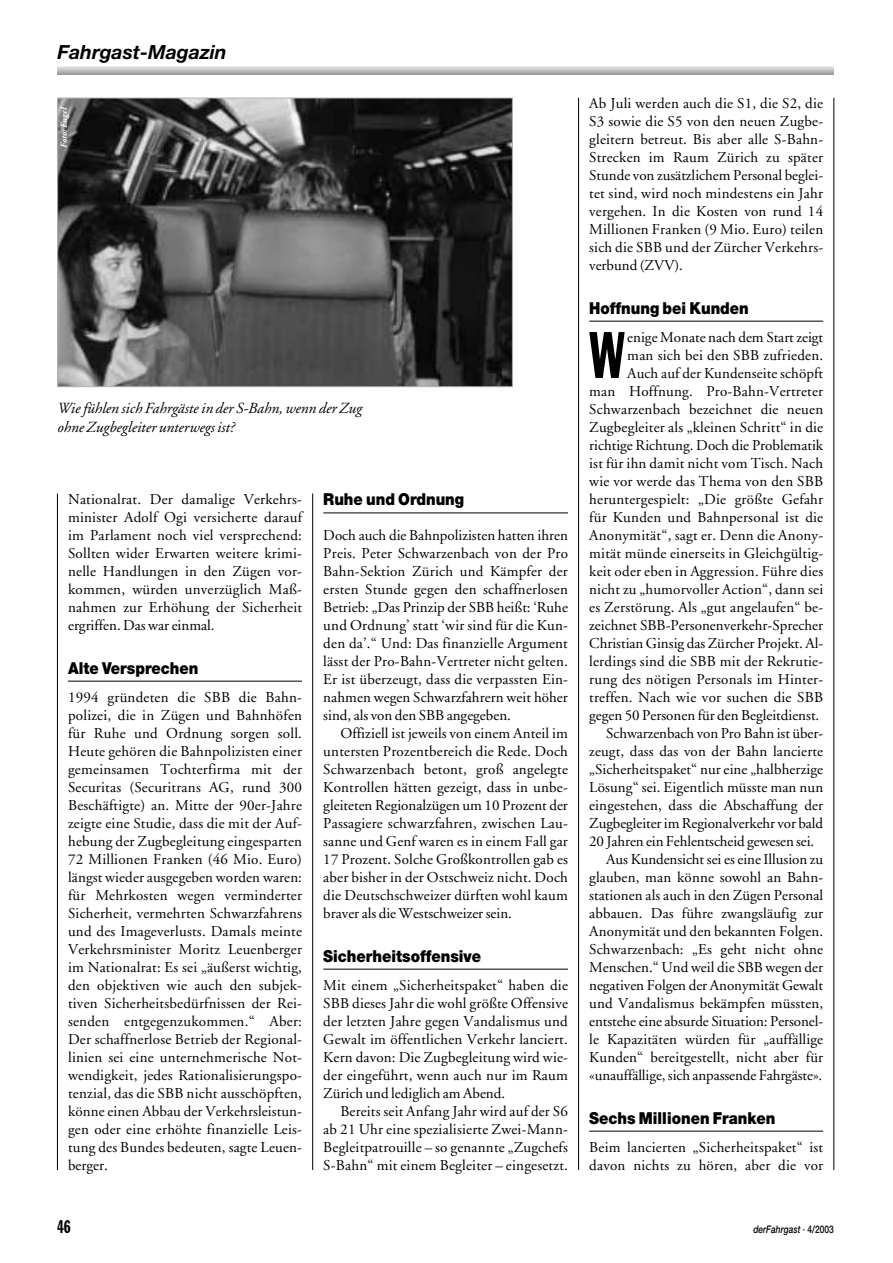
<style>
.page{position:relative;width:893px;height:1263px;background:#fff}
.page>*{position:absolute;margin:0;border:0;box-sizing:border-box;transform-origin:0 0}
.t1{font:64.5px "Franklin Gothic Extra Cond";color:#000}
.t2{font:italic 700 19.5px "Helvetica Neue";color:#000}
.t3{font:18px "Franklin Gothic Extra Cond";color:#000}
.t4{font:900 16.5px "Helvetica Neue";color:#000;scale:.9 1}
.t5{font:italic 15.45px/18.6px "Adobe Garamond";color:#000}
.t6{font:15px/18px "Adobe Garamond";letter-spacing:.01em;color:#000;text-align:justify}
.t7{font:italic 500 10.5px "Helvetica Neue";color:#000;scale:.8 1}
.t8{font:italic 700 9px "Adobe Garamond";color:#fff}
.s1{font-style:normal}
</style>
<div class="page">
<hr style="left:68px;top:681px;width:234px;height:1px;background:#000">
<hr style="left:323px;top:513px;width:245px;height:1px;background:#000">
<hr style="left:323px;top:969px;width:245px;height:1px;background:#000">
<hr style="left:589px;top:321px;width:234px;height:1px;background:#000">
<hr style="left:589px;top:1131px;width:234px;height:1px;background:#000">
<hr style="left:57px;top:66px;width:776px;height:2px;background:#e2e2e2">
<hr style="left:57px;top:67px;width:776px;height:2px;background:#d7d7d7">
<hr style="left:57px;top:68px;width:776px;height:2px;background:#ccc">
<hr style="left:57px;top:69px;width:776px;height:2px;background:#c1c1c1">
<hr style="left:57px;top:70px;width:776px;height:2px;background:#b6b6b6">
<hr style="left:57px;top:71px;width:776px;height:2px;background:#aaa">
<hr style="left:57px;top:72px;width:776px;height:2px;background:#9f9f9f">
<hr style="left:57px;top:73px;width:776px;height:2px;background:#949494">
<hr style="left:57px;top:74px;width:776px;height:1px;background:#8f8f8f">
<hr style="left:57px;top:494px;width:1px;height:676px;background:#000">
<hr style="left:578px;top:98px;width:1px;height:1072px;background:#000">
<hr style="left:833px;top:98px;width:1px;height:1072px;background:#000">
<hr style="left:312px;top:494px;width:1px;height:676px;background:#000">
<img style="left:59px;top:100px;width:451px;height:285px">
<div style="left:57px;top:98px;width:455px;height:289px;border:1px solid #b3b3b3"></div>
<h2 class="t2" style="left:57px;top:45px;width:171px">Fahrgast-Magazin</h2>
<p class="t8" style="left:60px;top:148px;width:42px;rotate:-90deg">Foto: Engel</p>
<p class="t5" style="left:57px;top:400px;width:306px">Wie fühlen sich Fahrgäste in der S-Bahn, wenn der Zug ohne Zugbegleiter unterwegs ist?</p>
<p class="t6" style="left:68px;top:492px;width:235px">Nationalrat. Der damalige Verkehrs&shy;minister Adolf Ogi versicherte darauf im Parlament noch viel versprechend:<br>Sollten wider Erwarten weitere krimi&shy;nelle Handlungen in den Zügen vor&shy;kommen, würden unverzüglich Maß&shy;nahmen zur Erhöhung der Sicherheit ergriffen. Das war einmal.</p>
<p class="t4" style="left:68px;top:662px;width:146px">Alte Versprechen</p>
<p class="t6" style="left:68px;top:690px;width:235px">1994 gründeten die SBB die Bahn&shy;polizei, die in Zügen und Bahnhöfen für Ruhe und Ordnung sorgen soll.<br>Heute gehören die Bahnpolizisten einer gemeinsamen Tochterfirma mit der Securitas (Securitrans AG, rund 300<br>Beschäftigte) an. Mitte der 90er-Jahre zeigte eine Studie, dass die mit der Auf&shy;hebung der Zugbegleitung eingesparten 72 Millionen Franken (46 Mio. Euro) längst wieder ausgegeben worden waren: für Mehrkosten wegen verminderter Sicherheit, vermehrten Schwarzfahrens und des Imageverlusts. Damals meinte Verkehrsminister Moritz Leuenberger im Nationalrat: Es sei „äußerst wichtig, den objektiven wie auch den subjek&shy;tiven Sicherheitsbedürfnissen der Rei&shy;senden entgegenzukommen.“ Aber:<br>Der schaffnerlose Betrieb der Regional&shy;linien sei eine unternehmerische Not&shy;wendigkeit, jedes Rationalisierungspo&shy;tenzial, das die SBB nicht ausschöpften, könne einen Abbau der Verkehrsleistun&shy;gen oder eine erhöhte finanzielle Leis&shy;tung des Bundes bedeuten, sagte Leuen&shy;berger.</p>
<p class="t4" style="left:323px;top:493px;width:158px">Ruhe und Ordnung</p>
<p class="t6" style="left:323px;top:528px;width:246px">Doch auch die Bahnpolizisten hatten ihren Preis. Peter Schwarzenbach von der Pro Bahn-Sektion Zürich und Kämpfer der ersten Stunde gegen den schaffnerlosen Betrieb: „Das Prinzip der SBB heißt: ‘Ruhe und Ordnung’ statt ‘wir sind für die Kun&shy;den da’.“ Und: Das finanzielle Argument lässt der Pro-Bahn-Vertreter nicht gelten.<br>Er ist überzeugt, dass die verpassten Ein&shy;nahmen wegen Schwarzfahrern weit höher sind, als von den SBB angegeben.</p>
<p class="t6" style="left:323px;top:726px;width:246px;text-indent:17px">Offiziell ist jeweils von einem Anteil im untersten Prozentbereich die Rede. Doch Schwarzenbach betont, groß angelegte Kontrollen hätten gezeigt, dass in unbe&shy;gleiteten Regionalzügen um 10 Prozent der Passagiere schwarzfahren, zwischen Lau&shy;sanne und Genf waren es in einem Fall gar 17 Prozent. Solche Großkontrollen gab es aber bisher in der Ostschweiz nicht. Doch die Deutschschweizer dürften wohl kaum braver als die Westschweizer sein.</p>
<p class="t4" style="left:323px;top:950px;width:177px">Sicherheitsoffensive</p>
<p class="t6" style="left:323px;top:978px;width:246px">Mit einem „Sicherheitspaket“ haben die SBB dieses Jahr die wohl größte Offensive der letzten Jahre gegen Vandalismus und Gewalt im öffentlichen Verkehr lanciert.<br>Kern davon: Die Zugbegleitung wird wie&shy;der eingeführt, wenn auch nur im Raum Zürich und lediglich am Abend.</p>
<p class="t6" style="left:323px;top:1104px;width:246px;text-indent:17px">Bereits seit Anfang Jahr wird auf der S6 ab 21 Uhr eine spezialisierte Zwei-Mann-Begleitpatrouille – so genannte „Zugchefs S-Bahn“ mit einem Begleiter – eingesetzt.</p>
<p class="t6" style="left:589px;top:96px;width:235px">Ab Juli werden auch die S1, die S2, die S3 sowie die S5 von den neuen Zugbe&shy;gleitern betreut. Bis aber alle S-Bahn-Strecken im Raum Zürich zu später Stunde von zusätzlichem Personal beglei&shy;tet sind, wird noch mindestens ein Jahr vergehen. In die Kosten von rund 14<br>Millionen Franken (9 Mio. Euro) teilen sich die SBB und der Zürcher Verkehrs&shy;verbund (ZVV).</p>
<p class="t4" style="left:589px;top:302px;width:179px">Hoffnung bei Kunden</p>
<h1 class="t1" style="left:589px;top:332px;width:37px">W</h1>
<p class="t6" style="left:627px;top:330px;width:197px">enige Monate nach dem Start zeigt</p>
<p class="t6" style="left:627px;top:348px;width:197px">man sich bei den SBB zufrieden.</p>
<p class="t6" style="left:627px;top:366px;width:197px">Auch auf der Kundenseite schöpft</p>
<p class="t6" style="left:589px;top:384px;width:235px">man Hoffnung. Pro-Bahn-Vertreter</p>
<p class="t6" style="left:589px;top:402px;width:235px">Schwarzenbach bezeichnet die neuen</p>
<p class="t6" style="left:589px;top:420px;width:235px">Zugbegleiter als „kleinen Schritt“ in die</p>
<p class="t6" style="left:589px;top:438px;width:235px">richtige Richtung. Doch die Problematik</p>
<p class="t6" style="left:589px;top:456px;width:235px">ist für ihn damit nicht vom Tisch. Nach</p>
<p class="t6" style="left:589px;top:474px;width:235px">wie vor werde das Thema von den SBB</p>
<p class="t6" style="left:589px;top:492px;width:235px">heruntergespielt: „Die größte Gefahr</p>
<p class="t6" style="left:589px;top:510px;width:235px">für Kunden und Bahnpersonal ist die</p>
<p class="t6" style="left:589px;top:528px;width:235px">Anonymität“, sagt er. Denn die Anony-</p>
<p class="t6" style="left:589px;top:546px;width:235px">mität münde einerseits in Gleichgültig-</p>
<p class="t6" style="left:589px;top:564px;width:235px">keit oder eben in Aggression. Führe dies</p>
<p class="t6" style="left:589px;top:582px;width:235px">nicht zu „humorvoller Action“, dann sei</p>
<p class="t6" style="left:589px;top:600px;width:235px">es Zerstörung. Als „gut angelaufen“ be-</p>
<p class="t6" style="left:589px;top:618px;width:235px">zeichnet SBB-Personenverkehr-Sprecher</p>
<p class="t6" style="left:589px;top:636px;width:235px">Christian Ginsig das Zürcher Projekt. Al-</p>
<p class="t6" style="left:589px;top:654px;width:235px">lerdings sind die SBB mit der Rekrutie-</p>
<p class="t6" style="left:589px;top:672px;width:235px">rung des nötigen Personals im Hinter-</p>
<p class="t6" style="left:589px;top:690px;width:235px">treffen. Nach wie vor suchen die SBB</p>
<p class="t6" style="left:589px;top:708px;width:232px">gegen 50 Personen für den Begleitdienst.</p>
<p class="t6" style="left:606px;top:726px;width:218px">Schwarzenbach von Pro Bahn ist über-</p>
<p class="t6" style="left:589px;top:744px;width:235px">zeugt, dass das von der Bahn lancierte</p>
<p class="t6" style="left:589px;top:762px;width:235px">„Sicherheitspaket“ nur eine „halbherzige</p>
<p class="t6" style="left:589px;top:780px;width:235px">Lösung“ sei. Eigentlich müsste man nun</p>
<p class="t6" style="left:589px;top:798px;width:235px">eingestehen, dass die Abschaffung der</p>
<p class="t6" style="left:589px;top:816px;width:235px">Zugbegleiter im Regionalverkehr vor bald</p>
<p class="t6" style="left:589px;top:834px;width:227px">20 Jahren ein Fehlentscheid gewesen sei.</p>
<p class="t6" style="left:606px;top:852px;width:218px">Aus Kundensicht sei es eine Illusion zu</p>
<p class="t6" style="left:589px;top:870px;width:235px">glauben, man könne sowohl an Bahn-</p>
<p class="t6" style="left:589px;top:888px;width:235px">stationen als auch in den Zügen Personal</p>
<p class="t6" style="left:589px;top:906px;width:235px">abbauen. Das führe zwangsläufig zur</p>
<p class="t6" style="left:589px;top:924px;width:235px">Anonymität und den bekannten Folgen.</p>
<p class="t6" style="left:589px;top:942px;width:235px">Schwarzenbach: „Es geht nicht ohne</p>
<p class="t6" style="left:589px;top:960px;width:235px">Menschen.“ Und weil die SBB wegen der</p>
<p class="t6" style="left:589px;top:978px;width:235px">negativen Folgen der Anonymität Gewalt</p>
<p class="t6" style="left:589px;top:996px;width:235px">und Vandalismus bekämpfen müssten,</p>
<p class="t6" style="left:589px;top:1014px;width:235px">entstehe eine absurde Situation: Personel-</p>
<p class="t6" style="left:589px;top:1032px;width:235px">le Kapazitäten würden für „auffällige</p>
<p class="t6" style="left:589px;top:1050px;width:235px">Kunden“ bereitgestellt, nicht aber für</p>
<p class="t6" style="left:589px;top:1068px;width:235px">«unauffällige, sich anpassende Fahrgäste».</p>
<p class="t4" style="left:589px;top:1112px;width:208px">Sechs Millionen Franken</p>
<p class="t6" style="left:589px;top:1140px;width:235px">Beim lancierten „Sicherheitspaket“ ist davon nichts zu hören, aber die vor</p>
<p class="t3" style="left:57px;top:1220px;width:15px">46</p>
<p class="t7" style="left:753px;top:1226px;width:102px">derFahrgast <span class="s1">· 4/2003</span></p>
</div>
